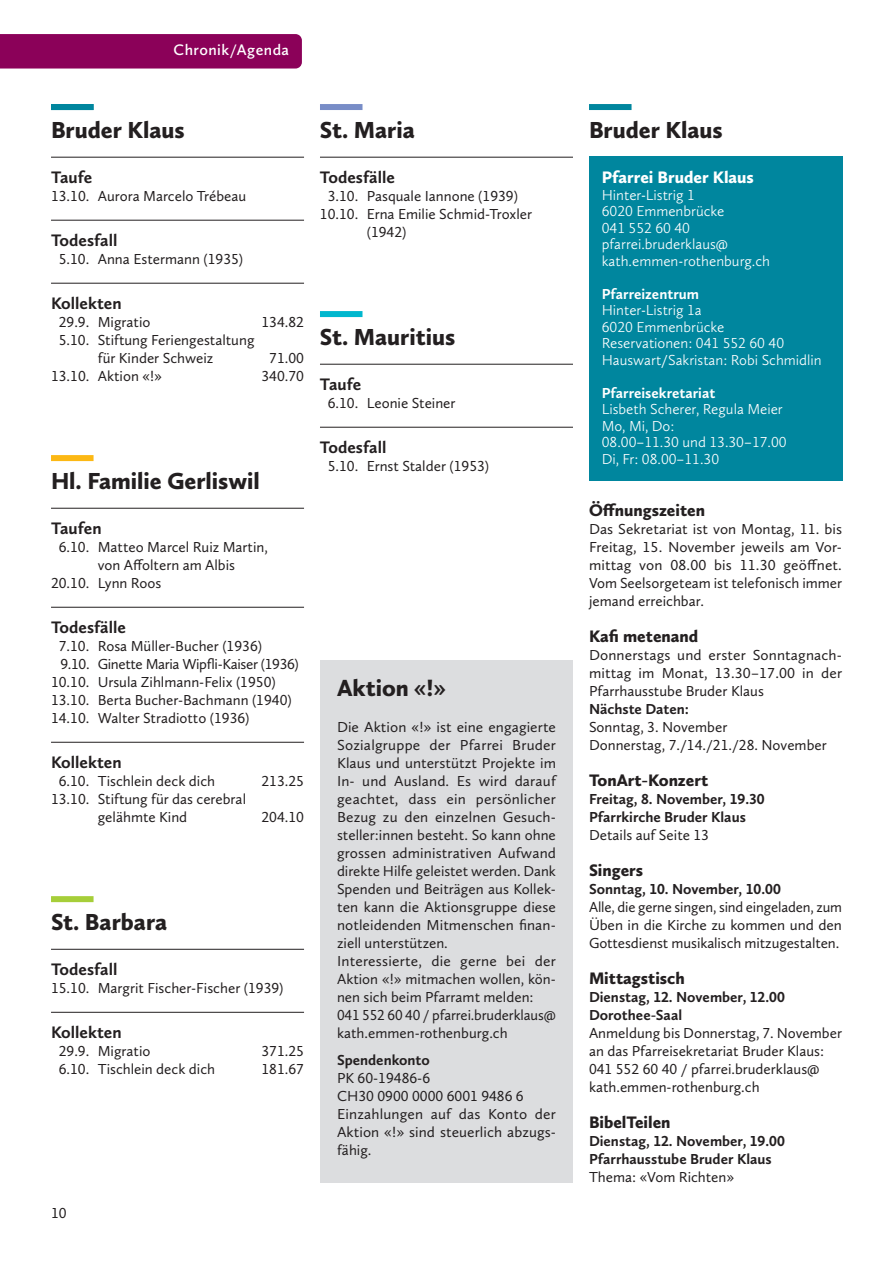
<style>
.page{position:relative;width:893px;height:1263px;background:#fff}
.page>*{position:absolute;margin:0;border:0;box-sizing:border-box;transform-origin:0 0}
.t1{font:900 24px "Calluna Sans";color:#231f20}
.t2{font:700 17.25px "Calluna Sans";color:#231f20}
.t3{font:900 17.25px "Calluna Sans";color:#231f20}
.t4{font:900 17.25px "Calluna Sans";color:#fff}
.t5{font:600 15.75px "Calluna Sans";letter-spacing:.03em;color:#fff}
.t6{font:15px/18px "Calluna Sans";color:#231f20}
.t7{font:300 15px/16.5px "Calluna Sans";color:#fff}
.t8{font:700 15px/18px "Calluna Sans";color:#231f20}
.t9{font:15px "Calluna Sans";letter-spacing:-.025em;color:#231f20}
.t10{font:700 15px "Calluna Sans";color:#fff}
</style>
<div class="page">
<hr style="left:51px;top:157px;width:253px;height:1px;background:#231f20">
<hr style="left:51px;top:220px;width:253px;height:1px;background:#231f20">
<hr style="left:51px;top:283px;width:253px;height:1px;background:#231f20">
<hr style="left:51px;top:508px;width:253px;height:1px;background:#231f20">
<hr style="left:51px;top:607px;width:253px;height:1px;background:#231f20">
<hr style="left:51px;top:742px;width:253px;height:1px;background:#231f20">
<hr style="left:51px;top:949px;width:253px;height:1px;background:#231f20">
<hr style="left:51px;top:1012px;width:253px;height:1px;background:#231f20">
<div style="left:51px;top:104px;width:43px;height:6px;background:#00869e"></div>
<div style="left:51px;top:455px;width:43px;height:6px;background:#fcb814"></div>
<div style="left:51px;top:896px;width:43px;height:6px;background:#a6ce39"></div>
<hr style="left:320px;top:157px;width:253px;height:1px;background:#231f20">
<hr style="left:320px;top:364px;width:253px;height:1px;background:#231f20">
<hr style="left:320px;top:427px;width:253px;height:1px;background:#231f20">
<div style="left:320px;top:104px;width:42px;height:6px;background:#788dc7"></div>
<div style="left:320px;top:311px;width:42px;height:6px;background:#00b7ce"></div>
<div style="left:589px;top:156px;width:253px;height:324px;background:#00869e"></div>
<div style="left:589px;top:104px;width:42px;height:6px;background:#00869e"></div>
<div style="left:320px;top:660px;width:253px;height:522px;background:#dcdddf"></div>
<div style="left:0;top:34px;width:302px;height:35px;background:#8b0159"></div>
<p class="t5" style="left:174px;top:40px;width:117px">Chronik/Agenda</p>
<h1 class="t1" style="left:51px;top:115px;width:135px">Bruder Klaus</h1>
<p class="t2" style="left:51px;top:167px;width:43px">Taufe</p>
<p class="t6" style="left:51px;top:187px;width:197px">13.10. Aurora Marcelo Trébeau</p>
<p class="t2" style="left:51px;top:230px;width:68px">Todesfall</p>
<p class="t6" style="left:59px;top:250px;width:186px">5.10. Anna Estermann (1935)</p>
<p class="t2" style="left:51px;top:293px;width:72px">Kollekten</p>
<p class="t6" style="left:59px;top:313px;width:93px">29.9. Migratio</p>
<p class="t6" style="left:261px;top:313px;width:44px">134.82</p>
<p class="t6" style="left:59px;top:331px;width:197px;text-align:center">5.10. Stiftung Feriengestaltung für Kinder Schweiz</p>
<p class="t6" style="left:269px;top:349px;width:36px">71.00</p>
<p class="t6" style="left:51px;top:367px;width:112px">13.10. Aktion «!»</p>
<p class="t6" style="left:261px;top:367px;width:44px">340.70</p>
<h1 class="t1" style="left:51px;top:466px;width:210px">Hl. Familie Gerliswil</h1>
<p class="t2" style="left:51px;top:518px;width:52px">Taufen</p>
<p class="t6" style="left:59px;top:538px;width:211px">6.10. Matteo Marcel Ruiz Martin,</p>
<p class="t6" style="left:98px;top:556px;width:139px">von Affoltern am Albis</p>
<p class="t6" style="left:51px;top:574px;width:112px">20.10. Lynn Roos</p>
<p class="t2" style="left:51px;top:617px;width:76px">Todesfälle</p>
<p class="t6" style="left:59px;top:637px;width:205px">7.10. Rosa Müller-Bucher (1936)</p>
<p class="t9" style="left:60px;top:655px;width:240px">9.10. Ginette Maria Wipfli-Kaiser (1936)</p>
<p class="t6" style="left:51px;top:673px;width:226px">10.10. Ursula Zihlmann-Felix (1950)</p>
<p class="t6" style="left:51px;top:691px;width:242px">13.10. Berta Bucher-Bachmann (1940)</p>
<p class="t6" style="left:51px;top:709px;width:200px">14.10. Walter Stradiotto (1936)</p>
<p class="t2" style="left:51px;top:752px;width:72px">Kollekten</p>
<p class="t6" style="left:59px;top:772px;width:158px">6.10. Tischlein deck dich</p>
<p class="t6" style="left:261px;top:772px;width:44px">213.25</p>
<p class="t6" style="left:98px;top:790px;width:150px;text-indent:-47px">13.10. Stiftung für das cerebral gelähmte Kind</p>
<p class="t6" style="left:261px;top:808px;width:44px">204.10</p>
<h1 class="t1" style="left:51px;top:907px;width:118px">St. Barbara</h1>
<p class="t2" style="left:51px;top:959px;width:68px">Todesfall</p>
<p class="t6" style="left:51px;top:979px;width:234px">15.10. Margrit Fischer-Fischer (1939)</p>
<p class="t2" style="left:51px;top:1022px;width:72px">Kollekten</p>
<p class="t6" style="left:59px;top:1042px;width:93px">29.9. Migratio</p>
<p class="t6" style="left:261px;top:1042px;width:44px">371.25</p>
<p class="t6" style="left:59px;top:1060px;width:158px">6.10. Tischlein deck dich</p>
<p class="t6" style="left:261px;top:1060px;width:44px">181.67</p>
<h1 class="t1" style="left:320px;top:115px;width:96px">St. Maria</h1>
<p class="t2" style="left:320px;top:167px;width:76px">Todesfälle</p>
<p class="t6" style="left:328px;top:187px;width:192px">3.10. Pasquale Iannone (1939)</p>
<p class="t6" style="left:320px;top:205px;width:214px">10.10. Erna Emilie Schmid-Troxler</p>
<p class="t6" style="left:367px;top:223px;width:41px">(1942)</p>
<h1 class="t1" style="left:320px;top:322px;width:137px">St. Mauritius</h1>
<p class="t2" style="left:320px;top:374px;width:43px">Taufe</p>
<p class="t6" style="left:328px;top:394px;width:129px">6.10. Leonie Steiner</p>
<p class="t2" style="left:320px;top:437px;width:68px">Todesfall</p>
<p class="t6" style="left:328px;top:457px;width:163px">5.10. Ernst Stalder (1953)</p>
<h1 class="t1" style="left:337px;top:673px;width:110px">Aktion «!»</h1>
<p class="t6" style="left:337px;top:718px;width:221px">Die Aktion «!» ist eine engagierte<br>Sozialgruppe der Pfarrei Bruder<br>Klaus und unterstützt Projekte im<br>In- und Ausland. Es wird darauf geachtet, dass ein persönlicher<br>Bezug zu den einzelnen Gesuch&shy;steller:innen besteht. So kann ohne grossen administrativen Aufwand direkte Hilfe geleistet werden. Dank<br>Spenden und Beiträgen aus Kollek&shy;ten kann die Aktionsgruppe diese notleidenden Mitmenschen finan&shy;ziell unterstützen.<br>Interessierte, die gerne bei der<br>Aktion «!» mitmachen wollen, kön&shy;nen sich beim Pfarramt melden:<br>041 552 60 40 / pfarrei.bruderklaus@ kath.emmen-rothenburg.ch</p>
<p class="t8" style="left:337px;top:1051px;width:94px">Spendenkonto</p>
<p class="t6" style="left:337px;top:1069px;width:220px">PK 60-19486-6<br>CH30 0900 0000 6001 9486 6<br>Einzahlungen auf das Konto der<br>Aktion «!» sind steuerlich abzugs&shy;fähig.</p>
<p class="t6" style="left:51px;top:1204px;width:17px">10</p>
<h1 class="t1" style="left:589px;top:115px;width:135px">Bruder Klaus</h1>
<p class="t4" style="left:602px;top:166px;width:154px">Pfarrei Bruder Klaus</p>
<p class="t7" style="left:602px;top:186px;width:170px">Hinter-Listrig 1<br>6020 Emmenbrücke<br>041 552 60 40 pfarrei.bruderklaus@ kath.emmen-rothenburg.ch</p>
<p class="t10" style="left:602px;top:284px;width:99px">Pfarreizentrum</p>
<p class="t7" style="left:602px;top:302px;width:221px">Hinter-Listrig 1a<br>6020 Emmenbrücke<br>Reservationen: 041 552 60 40<br>Hauswart/Sakristan: Robi Schmidlin</p>
<p class="t10" style="left:602px;top:383px;width:115px">Pfarreisekretariat</p>
<p class="t7" style="left:602px;top:401px;width:186px">Lisbeth Scherer, Regula Meier<br>Mo, Mi, Do:<br>08.00–11.30 und 13.30–17.00<br>Di, Fr: 08.00–11.30</p>
<p class="t3" style="left:589px;top:499px;width:118px">Öffnungszeiten</p>
<p class="t6" style="left:589px;top:520px;width:255px;text-align:justify">Das Sekretariat ist von Montag, 11. bis Freitag, 15. November jeweils am Vor&shy;mittag von 08.00 bis 11.30 geöffnet.<br>Vom Seelsorgeteam ist telefonisch immer jemand erreichbar.</p>
<p class="t3" style="left:589px;top:625px;width:111px">Kafi metenand</p>
<p class="t6" style="left:589px;top:646px;width:255px;text-align:justify">Donnerstags und erster Sonntagnach&shy;mittag im Monat, 13.30–17.00 in der Pfarrhausstube Bruder Klaus</p>
<p class="t8" style="left:589px;top:700px;width:102px">Nächste Daten:</p>
<p class="t6" style="left:589px;top:718px;width:239px">Sonntag, 3. November<br>Donnerstag, 7./14./21./28. November</p>
<p class="t3" style="left:589px;top:769px;width:121px">TonArt-Konzert</p>
<p class="t8" style="left:589px;top:790px;width:177px">Freitag, 8. November, 19.30<br>Pfarrkirche Bruder Klaus</p>
<p class="t6" style="left:589px;top:826px;width:122px">Details auf Seite 13</p>
<p class="t3" style="left:589px;top:859px;width:56px">Singers</p>
<p class="t8" style="left:589px;top:880px;width:193px">Sonntag, 10. November, 10.00</p>
<p class="t6" style="left:589px;top:898px;width:255px;text-align:justify">Alle, die gerne singen, sind eingeladen, zum Üben in die Kirche zu kommen und den Gottesdienst musikalisch mitzugestalten.</p>
<p class="t3" style="left:589px;top:967px;width:97px">Mittagstisch</p>
<p class="t8" style="left:589px;top:988px;width:197px">Dienstag, 12. November, 12.00<br>Dorothee-Saal</p>
<p class="t6" style="left:589px;top:1024px;width:254px">Anmeldung bis Donnerstag, 7. November an das Pfarreisekretariat Bruder Klaus:<br>041 552 60 40 / pfarrei.bruderklaus@ kath.emmen-rothenburg.ch</p>
<p class="t3" style="left:589px;top:1111px;width:83px">BibelTeilen</p>
<p class="t8" style="left:589px;top:1132px;width:197px">Dienstag, 12. November, 19.00<br>Pfarrhausstube Bruder Klaus</p>
<p class="t6" style="left:589px;top:1168px;width:147px">Thema: «Vom Richten»</p>
</div>
